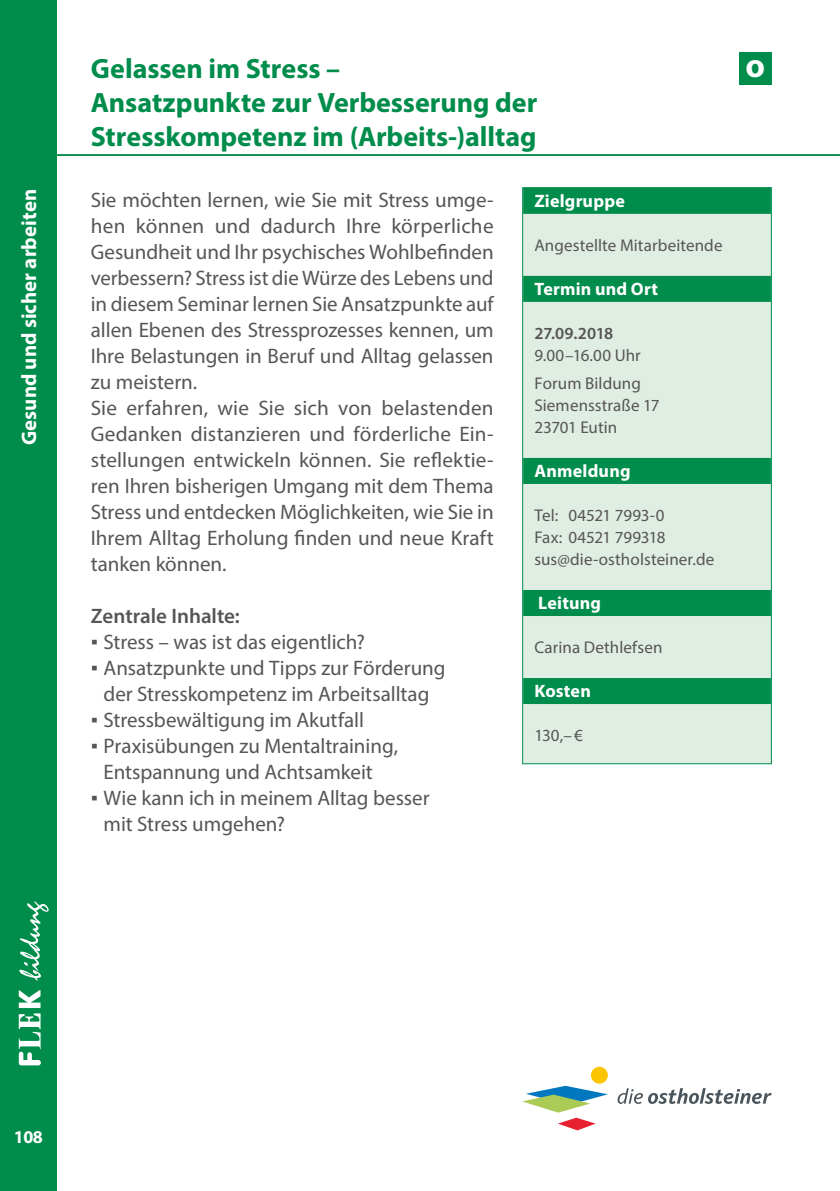
<style>
.page{position:relative;width:840px;height:1191px;background:#fff}
.page>*{position:absolute;margin:0;border:0;box-sizing:border-box;transform-origin:0 0}
.t1{font:700 34px "Myriad Pro";color:#fff}
.t2{font:700 28px/34px "Myriad Pro";color:#008d4c}
.t3{font:21px/26px "Myriad Pro";color:#565655}
.t4{font:700 21px "Myriad Pro";letter-spacing:.005em;color:#fff}
.t5{font:600 21px "Myriad Pro";color:#565655}
.t6{font:700 18px "Myriad Pro";letter-spacing:.01em;color:#fff}
.t7{font:17px/22px "Myriad Pro";letter-spacing:.005em;color:#565655}
.t8{font:600 17px "Myriad Pro";letter-spacing:-.015em;color:#565655}
.s1{font-family:"Verdana"}
</style>
<div class="page">
<div style="left:0;top:0;width:57px;height:1191px;background:#008d4c"></div>
<svg style="left:19px;top:901px;width:30px;height:79px"></svg>
<hr style="left:0;top:154px;width:839px;height:2px;background:#008d4c">
<div style="left:522px;top:188px;width:249px;height:575px;background:#e0ede3"></div>
<div style="left:523px;top:188px;width:247px;height:26px;background:#008d4c"></div>
<div style="left:523px;top:276px;width:247px;height:26px;background:#008d4c"></div>
<div style="left:523px;top:458px;width:247px;height:26px;background:#008d4c"></div>
<div style="left:523px;top:590px;width:247px;height:26px;background:#008d4c"></div>
<div style="left:523px;top:678px;width:247px;height:26px;background:#008d4c"></div>
<div style="left:522px;top:187px;width:249px;height:577px;border:1px solid #008d4c"></div>
<div style="left:738px;top:52px;width:33px;height:33px;background:#008d4c"></div>
<svg style="left:617px;top:1088px;width:154px;height:16px"></svg>
<svg style="left:522px;top:1085px;width:85px;height:45px"></svg>
<div style="left:590px;top:1066px;width:17px;height:17px;background:#fdc500;border-radius:50%"></div>
<p class="t4" style="left:15px;top:445px;width:258px;rotate:-90deg">Gesund und sicher arbeiten</p>
<h2 class="t2" style="left:91px;top:50px;width:448px">Gelassen im Stress –<br>Ansatzpunkte zur Verbesserung der<br>Stresskompetenz im (Arbeits-)alltag</h2>
<h1 class="t1" style="left:745px;top:44px;width:21px">o</h1>
<p class="t3" style="left:91px;top:187px;width:404px">Sie möchten lernen, wie Sie mit Stress umge&shy;hen können und dadurch Ihre körperliche Gesundheit und Ihr psychisches Wohlbefinden verbessern? Stress ist die Würze des Lebens und in diesem Seminar lernen Sie Ansatzpunkte auf allen Ebenen des Stressprozesses kennen, um Ihre Belastungen in Beruf und Alltag gelassen zu meistern.<br>Sie erfahren, wie Sie sich von belastenden Gedanken distanzieren und förderliche Ein&shy;stellungen entwickeln können. Sie reflektie&shy;ren Ihren bisherigen Umgang mit dem Thema Stress und entdecken Möglichkeiten, wie Sie in Ihrem Alltag Erholung finden und neue Kraft tanken können.</p>
<p class="t5" style="left:91px;top:603px;width:150px">Zentrale Inhalte:</p>
<p class="t3" style="left:91px;top:629px;width:276px"><span class="s1">▪</span> Stress – was ist das eigentlich?</p>
<p class="t3" style="left:91px;top:655px;width:356px;text-align:center"><span class="s1">▪</span> Ansatzpunkte und Tipps zur Förderung der Stresskompetenz im Arbeitsalltag</p>
<p class="t3" style="left:91px;top:707px;width:274px"><span class="s1">▪</span> Stressbewältigung im Akutfall</p>
<p class="t3" style="left:91px;top:733px;width:308px;text-align:center"><span class="s1">▪</span> Praxisübungen zu Mentaltraining,<br>Entspannung und Achtsamkeit</p>
<p class="t3" style="left:103px;top:785px;width:327px;text-indent:-13px"><span class="s1">▪</span> Wie kann ich in meinem Alltag besser mit Stress umgehen?</p>
<p class="t6" style="left:534px;top:189px;width:92px">Zielgruppe</p>
<p class="t7" style="left:534px;top:234px;width:189px">Angestellte Mitarbeitende</p>
<p class="t6" style="left:534px;top:277px;width:125px">Termin und Ort</p>
<p class="t8" style="left:534px;top:322px;width:80px">27.09.2018</p>
<p class="t7" style="left:534px;top:341px;width:108px;line-height:28px">9.00–16.00 Uhr<br>Forum Bildung</p>
<p class="t7" style="left:534px;top:394px;width:126px">Siemensstraße 17<br>23701 Eutin</p>
<p class="t6" style="left:534px;top:459px;width:97px">Anmeldung</p>
<p class="t7" style="left:534px;top:504px;width:181px">Tel: 04521 7993-0<br>Fax: 04521 799318 sus@die-ostholsteiner.de</p>
<p class="t6" style="left:538px;top:591px;width:64px">Leitung</p>
<p class="t7" style="left:534px;top:636px;width:129px">Carina Dethlefsen</p>
<p class="t6" style="left:534px;top:679px;width:58px">Kosten</p>
<p class="t7" style="left:534px;top:724px;width:50px">130,–€</p>
<p class="t6" style="left:14px;top:1125px;width:31px">108</p>
</div>
